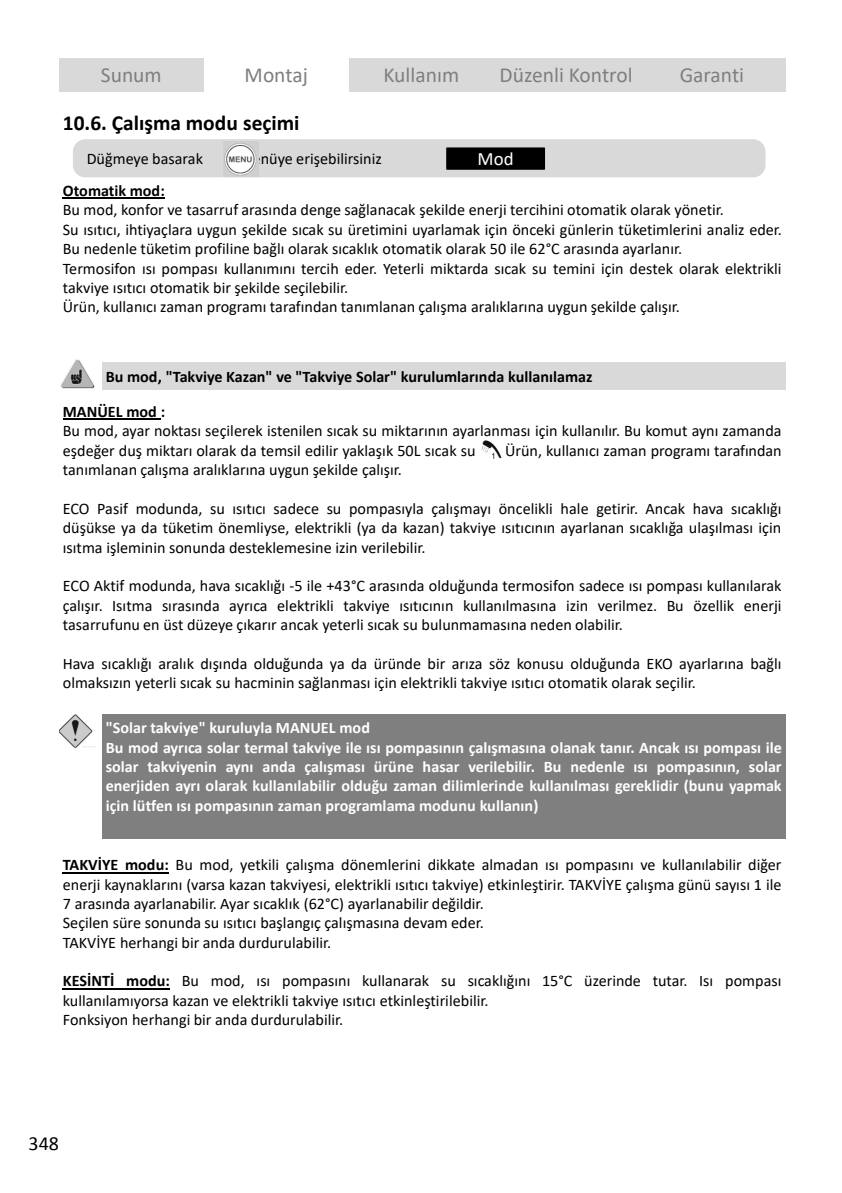
<style>
.page{position:relative;width:842px;height:1193px;background:#fff}
.page>*{position:absolute;margin:0;border:0;box-sizing:border-box;transform-origin:0 0}
.t1{font:21.4px "Calibri";color:#7f7f7f}
.t2{font:700 21.4px "Calibri";color:#000}
.t3{font:20px "Calibri";color:#000}
.t4{font:18.8px "Calibri";color:#fff}
.t5{font:16.2px/19.4px "Calibri";color:#000}
.t6{font:700 16.2px/19.4px "Calibri";color:#fff}
.t7{font:700 16.2px "Calibri";color:#000}
.s1{font-weight:700}
</style>
<div class="page">
<hr style="left:63px;top:419px;width:98px;height:1px;background:#000">
<div style="left:59px;top:58px;width:145px;height:33px;background:#d9d9d9"></div>
<div style="left:348px;top:58px;width:145px;height:33px;background:#d9d9d9"></div>
<div style="left:493px;top:58px;width:145px;height:33px;background:#d9d9d9"></div>
<div style="left:638px;top:58px;width:147px;height:33px;background:#d9d9d9"></div>
<div style="left:73px;top:140px;width:691px;height:37px;background:#d9d9d9;border-radius:12px"></div>
<div style="left:73px;top:139px;width:692px;height:38px;border:1px solid #d9d9d9;border-radius:12px"></div>
<img style="left:223px;top:142px;width:35px;height:34px">
<div style="left:446px;top:148px;width:98px;height:21px;background:#000"></div>
<div style="left:446px;top:147px;width:99px;height:23px;border:1px solid #000"></div>
<hr style="left:63px;top:198px;width:102px;height:1px;background:#000">
<img style="left:481px;top:441px;width:20px;height:18px">
<div style="left:102px;top:714px;width:683px;height:125px;background:#7f7f7f"></div>
<img style="left:59px;top:714px;width:37px;height:33px">
<div style="left:102px;top:363px;width:683px;height:27px;background:#d9d9d9"></div>
<img style="left:61px;top:359px;width:34px;height:30px">
<hr style="left:63px;top:872px;width:106px;height:1px;background:#000">
<hr style="left:63px;top:988px;width:107px;height:1px;background:#000">
<h1 class="t1" style="left:101px;top:66px;width:62px">Sunum</h1>
<h1 class="t1" style="left:244px;top:66px;width:65px">Montaj</h1>
<h1 class="t1" style="left:383px;top:66px;width:77px">Kullanım</h1>
<h1 class="t1" style="left:499px;top:66px;width:134px">Düzenli Kontrol</h1>
<h1 class="t1" style="left:679px;top:66px;width:66px">Garanti</h1>
<h1 class="t2" style="left:63px;top:114px;width:238px">10.6. Çalışma modu seçimi</h1>
<p class="t5" style="left:87px;top:150px;width:118px">Düğmeye basarak</p>
<p class="t5" style="left:239px;top:150px;width:144px">menüye erişebilirsiniz</p>
<p class="t4" style="left:477px;top:151px;width:37px">Mod</p>
<p class="t7" style="left:63px;top:184px;width:103px">Otomatik mod:</p>
<p class="t5" style="left:63px;top:202px;width:720px">Bu mod, konfor ve tasarruf arasında denge sağlanacak şekilde enerji tercihini otomatik olarak yönetir.<br>Su ısıtıcı, ihtiyaçlara uygun şekilde sıcak su üretimini uyarlamak için önceki günlerin tüketimlerini analiz eder.<br>Bu nedenle tüketim profiline bağlı olarak sıcaklık otomatik olarak 50 ile 62°C arasında ayarlanır.<br>Termosifon ısı pompası kullanımını tercih eder. Yeterli miktarda sıcak su temini için destek olarak elektrikli takviye ısıtıcı otomatik bir şekilde seçilebilir.<br>Ürün, kullanıcı zaman programı tarafından tanımlanan çalışma aralıklarına uygun şekilde çalışır.</p>
<p class="t7" style="left:106px;top:370px;width:488px">Bu mod, "Takviye Kazan" ve "Takviye Solar" kurulumlarında kullanılamaz</p>
<p class="t7" style="left:63px;top:405px;width:104px">MANÜEL mod :</p>
<p class="t5" style="left:63px;top:423px;width:720px;text-align:justify">Bu mod, ayar noktası seçilerek istenilen sıcak su miktarının ayarlanması için kullanılır. Bu komut aynı zamanda eşdeğer duş miktarı olarak da temsil edilir yaklaşık 50L sıcak su ). Ürün, kullanıcı zaman programı tarafından tanımlanan çalışma aralıklarına uygun şekilde çalışır.</p>
<p class="t5" style="left:63px;top:500px;width:720px;text-align:justify">ECO Pasif modunda, su ısıtıcı sadece su pompasıyla çalışmayı öncelikli hale getirir. Ancak hava sıcaklığı düşükse ya da tüketim önemliyse, elektrikli (ya da kazan) takviye ısıtıcının ayarlanan sıcaklığa ulaşılması için ısıtma işleminin sonunda desteklemesine izin verilebilir.</p>
<p class="t5" style="left:63px;top:577px;width:720px;text-align:justify">ECO Aktif modunda, hava sıcaklığı -5 ile +43°C arasında olduğunda termosifon sadece ısı pompası kullanılarak çalışır. Isıtma sırasında ayrıca elektrikli takviye ısıtıcının kullanılmasına izin verilmez. Bu özellik enerji tasarrufunu en üst düzeye çıkarır ancak yeterli sıcak su bulunmamasına neden olabilir.</p>
<p class="t5" style="left:63px;top:655px;width:720px">Hava sıcaklığı aralık dışında olduğunda ya da üründe bir arıza söz konusu olduğunda EKO ayarlarına bağlı olmaksızın yeterli sıcak su hacminin sağlanması için elektrikli takviye ısıtıcı otomatik olarak seçilir.</p>
<p class="t6" style="left:106px;top:719px;width:677px">"Solar takviye" kuruluyla MANUEL mod<br>Bu mod ayrıca solar termal takviye ile ısı pompasının çalışmasına olanak tanır. Ancak ısı pompası ile solar takviyenin aynı anda çalışması ürüne hasar verilebilir. Bu nedenle ısı pompasının, solar enerjiden ayrı olarak kullanılabilir olduğu zaman dilimlerinde kullanılması gereklidir (bunu yapmak için lütfen ısı pompasının zaman programlama modunu kullanın)</p>
<p class="t5" style="left:63px;top:856px;width:720px"><span class="s1">TAKVİYE modu:</span> Bu mod, yetkili çalışma dönemlerini dikkate almadan ısı pompasını ve kullanılabilir diğer enerji kaynaklarını (varsa kazan takviyesi, elektrikli ısıtıcı takviye) etkinleştirir. TAKVİYE çalışma günü sayısı 1 ile 7 arasında ayarlanabilir. Ayar sıcaklık (62°C) ayarlanabilir değildir.<br>Seçilen süre sonunda su ısıtıcı başlangıç çalışmasına devam eder.<br>TAKVİYE herhangi bir anda durdurulabilir.</p>
<p class="t5" style="left:63px;top:972px;width:719px"><span class="s1">KESİNTİ modu:</span> Bu mod, ısı pompasını kullanarak su sıcaklığını 15°C üzerinde tutar. Isı pompası kullanılamıyorsa kazan ve elektrikli takviye ısıtıcı etkinleştirilebilir.<br>Fonksiyon herhangi bir anda durdurulabilir.</p>
<p class="t3" style="left:29px;top:1131px;width:32px">348</p>
</div>
